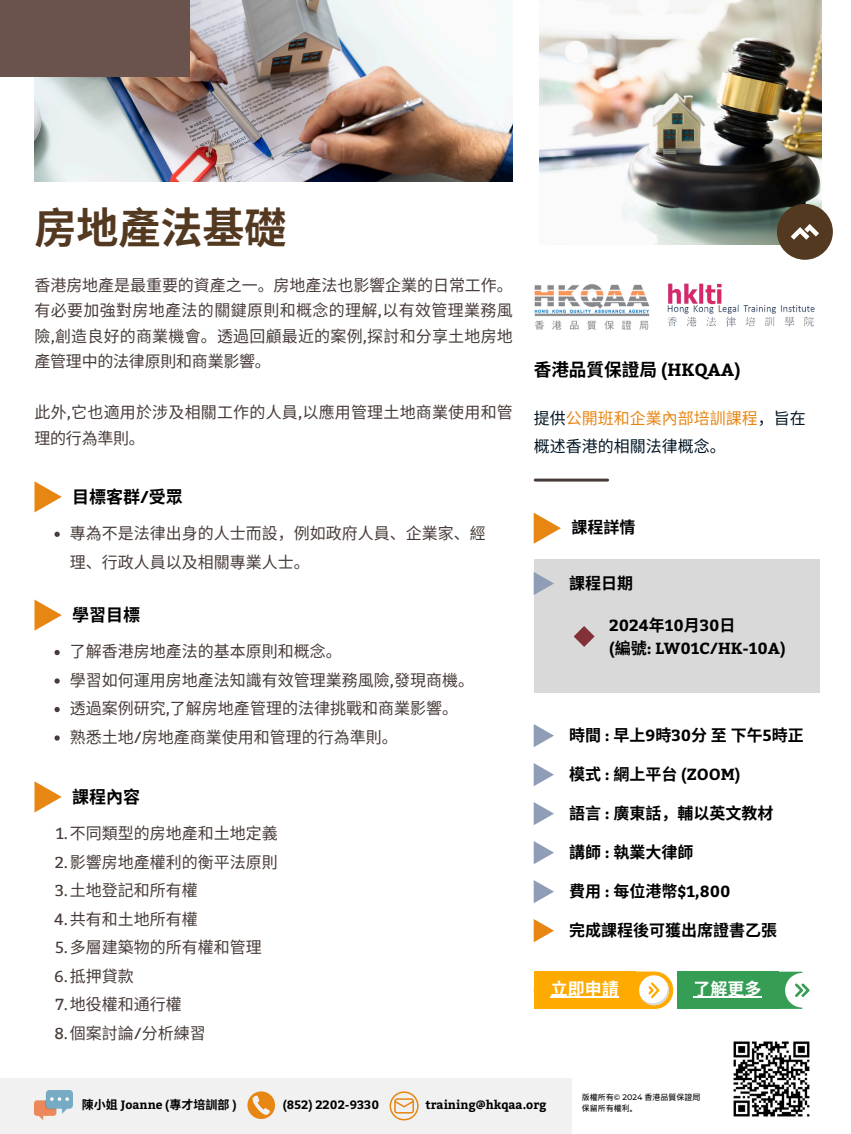
<style>
.page{position:relative;width:851px;height:1134px;background:#fff}
.page>*{position:absolute;margin:0;border:0;box-sizing:border-box;transform-origin:0 0}
.t1{font:700 42px "Noto Sans CJ Ksc";color:#543921}
.t2{font:700 17.6px "Noto Sans CJ Ksc";color:#000}
.t3{font:700 17px "Noto Sans CJ Ksc";color:#000}
.t4{font:700 17px "Noto Sans CJ Ksc";color:#fff}
.t5{font:16px/25.5px "Noto Sans CJ Ksc";color:#473c38}
.t6{font:700 16px "Noto Sans CJ Ksc";color:#000}
.t7{font:700 16px/23.2px "Bitter";color:#000}
.t8{font:16px/27.8px "Noto Sans CJ Ksc";color:#001524}
.t9{font:700 12px "Bitter";color:#000}
.t10{font:700 12px "Noto Sans CJ Ksc";color:#000}
.t11{font:8px "Wen Quan Yi Micro Hei";color:#000}
.s1{font-family:"Bitter"}
.s2{color:#e88613}
.s3{font-family:"Noto Sans CJ Ksc"}
.s4{font-family:"Montserrat";font-weight:500}
</style>
<div class="page">
<img style="left:534px;top:284px;width:116px;height:46px">
<img style="left:668px;top:283px;width:54px;height:16px">
<img style="left:667px;top:299px;width:148px;height:28px">
<svg style="left:34px;top:600px;width:28px;height:31px"></svg>
<svg style="left:533px;top:513px;width:28px;height:31px"></svg>
<div style="left:533px;top:559px;width:286px;height:134px;background:#d9d9d9"></div>
<svg style="left:533px;top:572px;width:21px;height:23px"></svg>
<svg style="left:533px;top:724px;width:21px;height:23px"></svg>
<svg style="left:533px;top:763px;width:21px;height:23px"></svg>
<svg style="left:533px;top:802px;width:21px;height:23px"></svg>
<svg style="left:533px;top:841px;width:21px;height:23px"></svg>
<svg style="left:533px;top:880px;width:21px;height:23px"></svg>
<svg style="left:533px;top:919px;width:21px;height:23px"></svg>
<hr style="left:535px;top:479px;width:72px;height:3px;background:#473c38">
<div style="left:533px;top:972px;width:140px;height:37px;background:#fa0;border-radius:19px"></div>
<div style="left:639px;top:975px;width:29px;height:30px;background:#fff;border-radius:50%"></div>
<svg style="left:640px;top:982px;width:28px;height:23px"></svg>
<div style="left:533px;top:972px;width:102px;height:37px;background:#fa0"></div>
<hr style="left:550px;top:996px;width:68px;height:2px;background:#fff">
<div style="left:0;top:1078px;width:571px;height:56px;background:#f0f1f0"></div>
<svg style="left:247px;top:1091px;width:28px;height:28px"></svg>
<svg style="left:389px;top:1091px;width:29px;height:29px"></svg>
<img style="left:34px;top:1091px;width:38px;height:29px">
<div style="left:676px;top:972px;width:102px;height:37px;background:#369d54"></div>
<svg style="left:693px;top:972px;width:116px;height:37px"></svg>
<img style="left:733px;top:1041px;width:77px;height:76px">
<svg style="left:34px;top:481px;width:28px;height:31px"></svg>
<svg style="left:34px;top:781px;width:28px;height:32px"></svg>
<svg style="left:54px;top:650px;width:6px;height:5px"></svg>
<svg style="left:54px;top:678px;width:6px;height:6px"></svg>
<svg style="left:54px;top:707px;width:6px;height:5px"></svg>
<svg style="left:54px;top:735px;width:6px;height:6px"></svg>
<svg style="left:54px;top:532px;width:6px;height:5px"></svg>
<svg style="left:574px;top:626px;width:20px;height:21px"></svg>
<img style="left:539px;top:0;width:282px;height:245px">
<div style="left:776px;top:204px;width:56px;height:56px;background:#543921;border-radius:50%"></div>
<svg style="left:790px;top:224px;width:29px;height:16px"></svg>
<img style="left:34px;top:0;width:478px;height:182px">
<div style="left:0;top:0;width:190px;height:77px;background:#69534c"></div>
<h2 class="t1" style="left:34px;top:194px;width:254px">房地產法基礎</h2>
<h3 class="t5" style="left:34px;top:271px;width:480px;text-align:justify">香港房地產是最重要的資產之一。房地產法也影響企業的日常工作。有必要加強對房地產法的關鍵原則和概念的理解<span class="s1">,</span>以有效管理業務風險<span class="s1">,</span>創造良好的商業機會。透過回顧最近的案例<span class="s1">,</span>探討和分享土地房地產管理中的法律原則和商業影響。</h3>
<h3 class="t5" style="left:34px;top:399px;width:480px">此外<span class="s1">,</span>它也適用於涉及相關工作的人員<span class="s1">,</span>以應用管理土地商業使用和管理的行為準則。</h3>
<p class="t3" style="left:72px;top:483px;width:112px">目標客群<span class="s1">/</span>受眾</p>
<p class="t5" style="left:70px;top:518px;width:417px;line-height:28.5px">專為不是法律出身的人士而設，例如政府人員、企業家、經理、行政人員以及相關專業人士。</p>
<h3 class="t3" style="left:72px;top:602px;width:69px">學習目標</h3>
<p class="t5" style="left:70px;top:638px;width:273px">了解香港房地產法的基本原則和概念。</p>
<p class="t5" style="left:70px;top:666px;width:406px">學習如何運用房地產法知識有效管理業務風險<span class="s1">,</span>發現商機。</p>
<p class="t5" style="left:70px;top:695px;width:390px">透過案例研究<span class="s1">,</span>了解房地產管理的法律挑戰和商業影響。</p>
<p class="t5" style="left:70px;top:723px;width:330px">熟悉土地<span class="s1">/</span>房地產商業使用和管理的行為準則。</p>
<p class="t3" style="left:72px;top:783px;width:69px">課程內容</p>
<h3 class="t5" style="left:56px;top:820px;width:223px"><span class="s1">1.</span>不同類型的房地產和土地定義</h3>
<h3 class="t5" style="left:55px;top:848px;width:224px"><span class="s1">2.</span>影響房地產權利的衡平法原則</h3>
<h3 class="t5" style="left:55px;top:877px;width:144px"><span class="s1">3.</span>土地登記和所有權</h3>
<p class="t5" style="left:54px;top:905px;width:145px"><span class="s1">4.</span>共有和土地所有權</p>
<h3 class="t5" style="left:55px;top:934px;width:208px"><span class="s1">5.</span>多層建築物的所有權和管理</h3>
<h3 class="t5" style="left:54px;top:962px;width:81px"><span class="s1">6.</span>抵押貸款</h3>
<p class="t5" style="left:56px;top:991px;width:127px"><span class="s1">7.</span>地役權和通行權</p>
<p class="t5" style="left:54px;top:1019px;width:153px"><span class="s1">8.</span>個案討論<span class="s1">/</span>分析練習</p>
<h2 class="t2" style="left:533px;top:355px;width:208px">香港品質保證局 <span class="s1">(HKQAA)</span></h2>
<h3 class="t8" style="left:533px;top:404px;width:273px">提供<span class="s2">公開班和企業內部培訓課程</span>，旨在概述香港的相關法律概念。</h3>
<h3 class="t6" style="left:571px;top:515px;width:65px">課程詳情</h3>
<p class="t6" style="left:569px;top:570px;width:65px">課程日期</p>
<p class="t7" style="left:609px;top:613px;width:178px">2024<span class="s3">年</span>10<span class="s3">月</span> 30<span class="s3">日<br></span>(<span class="s3">編號</span>: LW01C/HK-10A)</p>
<p class="t6" style="left:569px;top:723px;width:236px">時間 <span class="s1">:</span> 早上<span class="s1">9</span>時<span class="s1">30</span>分至下午<span class="s1">5</span>時正</p>
<h3 class="t7" style="left:569px;top:762px;width:173px"><span class="s3">模式</span> : <span class="s3">網上平台</span> (ZOOM)</h3>
<p class="t6" style="left:569px;top:801px;width:206px">語言 <span class="s1">:</span> 廣東話，輔以英文教材</p>
<p class="t6" style="left:569px;top:840px;width:126px">講師 <span class="s1">:</span> 執業大律師</p>
<p class="t7" style="left:569px;top:879px;width:163px"><span class="s3">費用</span> : <span class="s3">每位港幣</span>$1,800</p>
<p class="t6" style="left:569px;top:918px;width:209px">完成課程後可獲出席證書乙張</p>
<p class="t4" style="left:550px;top:975px;width:69px">立即申請</p>
<h4 class="t4" style="left:693px;top:975px;width:69px">了解更多</h4>
<h4 class="t10" style="left:82px;top:1095px;width:156px">陳小姐 <span class="s1">Joanne (</span>專才培訓部 <span class="s1">)</span></h4>
<p class="t9" style="left:283px;top:1095px;width:98px">(852) 2202-9330</p>
<p class="t9" style="left:425px;top:1096px;width:123px">training@hkqaa.org</p>
<p class="t11" style="left:582px;top:1093px;width:120px">版權所有<span class="s4">© 2024</span> 香港品質保證局</p>
<h2 class="t11" style="left:582px;top:1103px;width:58px">保留所有權利。</h2>
</div>
